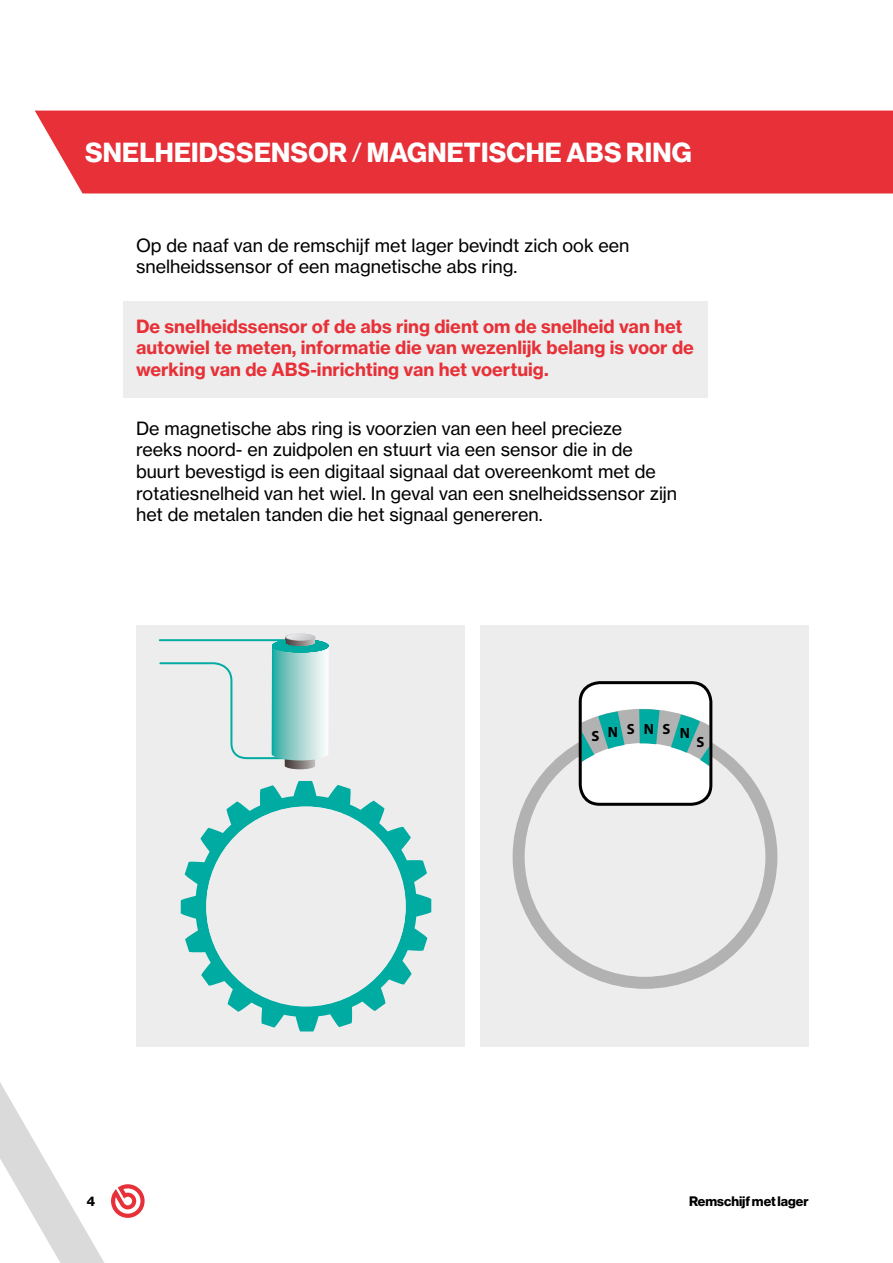
<style>
.page{position:relative;width:893px;height:1263px;background:#fff}
.page>*{position:absolute;margin:0;border:0;box-sizing:border-box;transform-origin:0 0}
.t1{font:700 27px "BW Haas Head 75";letter-spacing:.01em;color:#fff}
.t2{font:18px/21.6px "BW Haas Text 55 Roman";color:#000}
.t3{font:700 18px/21.6px "BW Haas Text 75";color:#e73037}
.t4{font:700 14.85px "Myriad Pro";color:#000}
.t5{font:700 13.5px "BW Haas Head 75";color:#000}
.s1{font-family:"BW Haas Head 55 Roman";font-weight:400}
</style>
<div class="page">
<svg style="left:0;top:1046px;width:279px;height:217px"></svg>
<svg style="left:111px;top:1184px;width:34px;height:34px"></svg>
<div style="left:123px;top:301px;width:585px;height:97px;background:#ededed"></div>
<div style="left:136px;top:625px;width:328px;height:421px;background:#ededed"></div>
<svg style="left:181px;top:781px;width:250px;height:250px"></svg>
<svg style="left:158px;top:634px;width:171px;height:135px"></svg>
<div style="left:480px;top:625px;width:328px;height:421px;background:#ededed"></div>
<div style="left:35px;top:111px;width:858px;height:82px;background:#e73037"></div>
<div style="left:206px;top:807px;width:200px;height:199px;background:#ededed;border-radius:50%"></div>
<div style="left:513px;top:724px;width:264px;height:265px;border:12px solid #b3b2b2;border-radius:50%"></div>
<svg style="left:583px;top:685px;width:125px;height:117px"></svg>
<div style="left:579px;top:681px;width:133px;height:125px;border:3px solid #000;border-radius:19px"></div>
<h1 class="t1" style="left:85px;top:136px;width:608px">SNELHEIDSSENSOR <span class="s1">/</span> MAGNETISCHE ABS RING</h1>
<p class="t2" style="left:136px;top:234px;width:495px">Op de naaf van de remschijf met lager bevindt zich ook een snelheidssensor of een magnetische abs ring.</p>
<p class="t3" style="left:136px;top:315px;width:559px">De snelheidssensor of de abs ring dient om de snelheid van het autowiel te meten, informatie die van wezenlijk belang is voor de werking van de ABS-inrichting van het voertuig.</p>
<p class="t2" style="left:136px;top:417px;width:543px">De magnetische abs ring is voorzien van een heel precieze<br>reeks noord- en zuidpolen en stuurt via een sensor die in de buurt bevestigd is een digitaal signaal dat overeenkomt met de rotatiesnelheid van het wiel. In geval van een snelheidssensor zijn het de metalen tanden die het signaal genereren.</p>
<p class="t4" style="left:592px;top:722px;width:45px">SNS</p>
<p class="t4" style="left:662px;top:719px;width:9px">S</p>
<p class="t4" style="left:644px;top:719px;width:12px">N</p>
<p class="t4" style="left:680px;top:724px;width:12px">N</p>
<p class="t4" style="left:697px;top:732px;width:9px">S</p>
<p class="t5" style="left:87px;top:1193px;width:10px">4</p>
<p class="t5" style="left:689px;top:1193px;width:121px">Remschijf met lager</p>
</div>
